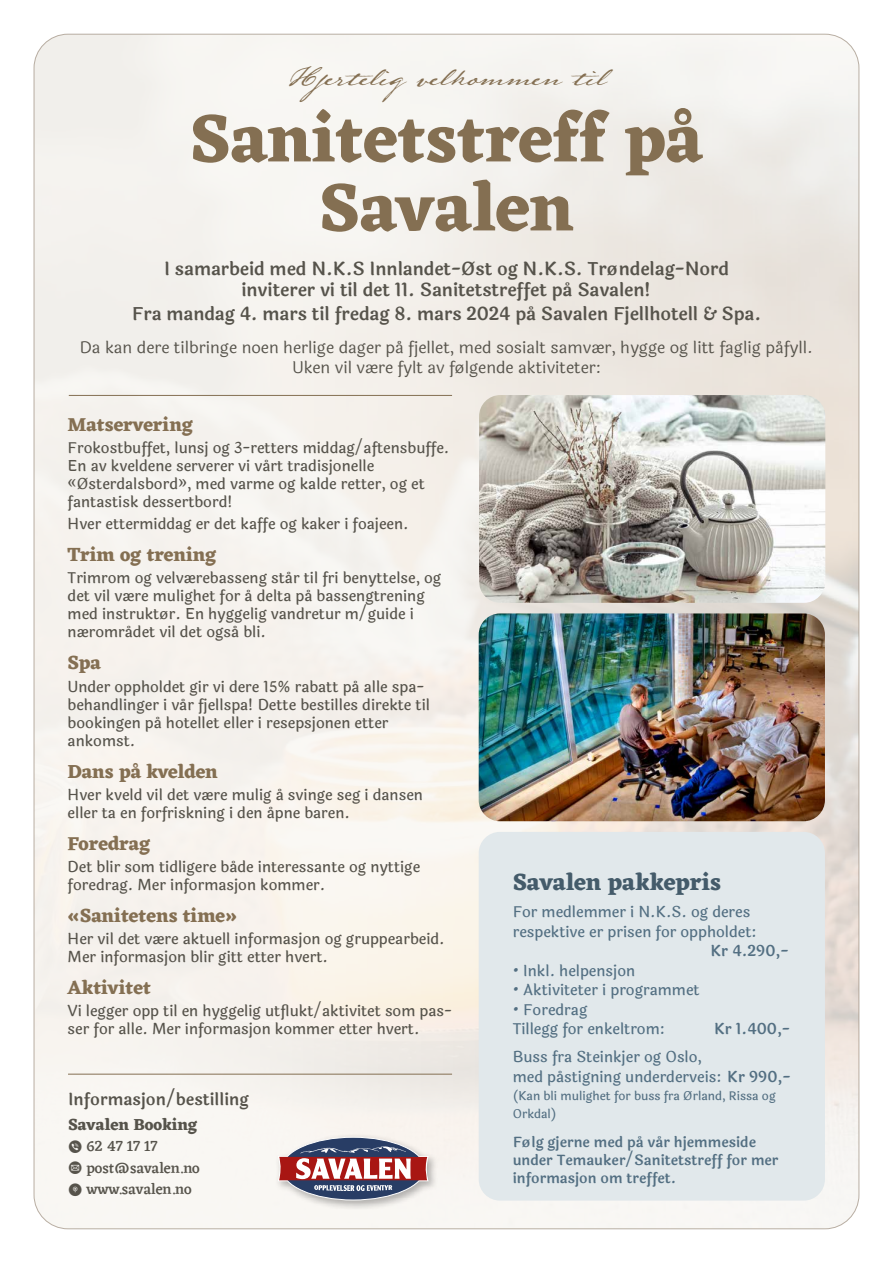
<style>
.page{position:relative;width:893px;height:1263px;background:#fff}
.page>*{position:absolute;margin:0;border:0;box-sizing:border-box;transform-origin:0 0}
.t1{font:700 69px/69px "Eczar";letter-spacing:-.005em;color:#846f52;text-align:center}
.t2{font:24px "Lamar Pen";color:#846f52}
.t3{font:700 24px "Eczar";letter-spacing:-.01em;color:#445b6a}
.t4{font:700 19.5px "Eczar";letter-spacing:-.005em;color:#846f52}
.t5{font:600 18px/21px "Laila";letter-spacing:-.005em;color:#56534b;text-align:center}
.t6{font:16.5px/19.8px "Laila";color:#56534b;text-align:center}
.t7{font:600 16.5px "Laila";color:#56534b}
.t8{font:700 16.5px "Eczar";letter-spacing:-.015em;color:#56534b}
.t9{font:500 15px/18px "Laila";color:#56534b}
.t10{font:500 15px/19.5px "Laila";color:#536f82}
.t11{font:500 15px/21.6px "Eczar";letter-spacing:-.01em;color:#56534b}
.t12{font:600 15px "Laila";color:#536f82}
.t13{font:600 14.25px/18px "Laila";color:#536f82}
.t14{font:500 12px/18px "Laila";color:#536f82}
.s1{font-family:"Socialico Plus";font-weight:400;font-size:18px}
.s2{font-weight:600}
</style>
<div class="page">
<div style="left:479px;top:832px;width:346px;height:368px;background:#e1e8eb;border-radius:21px"></div>
<div style="left:275px;top:1133px;width:163px;height:78px;background:#000;opacity:.3"></div>
<div style="left:282px;top:1137px;width:143px;height:63px;background:#283d65;border-radius:50%"></div>
<svg style="left:278px;top:1146px;width:151px;height:45px"></svg>
<hr style="left:69px;top:395px;width:383px;height:1px;background:#846f52">
<hr style="left:68px;top:1074px;width:384px;height:1px;background:#846f52">
<img style="left:479px;top:395px;width:346px;height:208px">
<img style="left:479px;top:613px;width:346px;height:208px">
<h2 class="t2" style="left:289px;top:62px;width:316px">Hjertelig velkommen til</h2>
<h1 class="t1" style="left:189px;top:103px;width:515px">Sanitetstreff på<br>Savalen</h1>
<p class="t5" style="left:164px;top:259px;width:566px">I samarbeid med N.K.S Innlandet-Øst og N.K.S. Trøndelag-Nord inviterer vi til det 11. Sanitetstreffet på Savalen!</p>
<p class="t5" style="left:132px;top:304px;width:631px">Fra mandag 4. mars til fredag 8. mars 2024 på Savalen Fjellhotell &amp; Spa.</p>
<p class="t6" style="left:80px;top:338px;width:734px">Da kan dere tilbringe noen herlige dager på fjellet, med sosialt samvær, hygge og litt faglig påfyll.<br>Uken vil være fylt av følgende aktiviteter:</p>
<h3 class="t4" style="left:68px;top:413px;width:127px">Matservering</h3>
<p class="t9" style="left:68px;top:439px;width:383px">Frokostbuffet, lunsj og 3-retters middag/aftensbuffe.<br>En av kveldene serverer vi vårt tradisjonelle «Østerdalsbord», med varme og kalde retter, og et fantastisk dessertbord!</p>
<p class="t9" style="left:68px;top:515px;width:343px">Hver ettermiddag er det kaffe og kaker i foajeen.</p>
<h3 class="t4" style="left:68px;top:543px;width:150px">Trim og trening</h3>
<p class="t9" style="left:68px;top:570px;width:375px">Trimrom og velværebasseng står til fri benyttelse, og det vil være mulighet for å delta på bassengtrening med instruktør. En hyggelig vandretur m/guide i nærområdet vil det også bli.</p>
<h3 class="t4" style="left:68px;top:651px;width:35px">Spa</h3>
<p class="t9" style="left:68px;top:678px;width:364px">Under oppholdet gir vi dere 15% rabatt på alle spa&shy;behandlinger i vår fjellspa! Dette bestilles direkte til bookingen på hotellet eller i resepsjonen etter ankomst.</p>
<h3 class="t4" style="left:68px;top:759px;width:152px">Dans på kvelden</h3>
<p class="t9" style="left:68px;top:786px;width:357px">Hver kveld vil det være mulig å svinge seg i dansen eller ta en forfriskning i den åpne baren.</p>
<h3 class="t4" style="left:68px;top:831px;width:84px">Foredrag</h3>
<p class="t9" style="left:68px;top:858px;width:354px">Det blir som tidligere både interessante og nyttige foredrag. Mer informasjon kommer.</p>
<h3 class="t4" style="left:68px;top:904px;width:171px">«Sanitetens time»</h3>
<p class="t9" style="left:68px;top:930px;width:379px">Her vil det være aktuell informasjon og gruppearbeid.<br>Mer informasjon blir gitt etter hvert.</p>
<h3 class="t4" style="left:68px;top:976px;width:85px">Aktivitet</h3>
<p class="t9" style="left:68px;top:1002px;width:386px">Vi legger opp til en hyggelig utflukt/aktivitet som pas&shy;ser for alle. Mer informasjon kommer etter hvert.</p>
<p class="t7" style="left:68px;top:1088px;width:182px">Informasjon/bestilling</p>
<p class="t8" style="left:68px;top:1114px;width:131px">Savalen Booking</p>
<p class="t11" style="left:68px;top:1135px;width:133px"><span class="s1">v</span> 62 47 17 17<br><span class="s1">m</span> post@savalen.no<br><span class="s1">7</span> www.savalen.no</p>
<h2 class="t3" style="left:513px;top:868px;width:210px">Savalen pakkepris</h2>
<p class="t10" style="left:513px;top:902px;width:245px">For medlemmer i N.K.S. og deres respektive er prisen for oppholdet:</p>
<p class="t12" style="left:710px;top:940px;width:80px">Kr 4.290,-</p>
<p class="t10" style="left:513px;top:961px;width:124px">• Inkl. helpensjon</p>
<p class="t10" style="left:513px;top:980px;width:188px">• Aktiviteter i programmet</p>
<p class="t10" style="left:513px;top:1000px;width:154px">• Foredrag<br>Tillegg for enkeltrom:</p>
<p class="t12" style="left:714px;top:1018px;width:78px">Kr 1.400,-</p>
<p class="t10" style="left:513px;top:1047px;width:280px">Buss fra Steinkjer og Oslo,<br>med påstigning underderveis: <span class="s2">Kr 990,-</span></p>
<p class="t14" style="left:513px;top:1087px;width:264px">(Kan bli mulighet for buss fra Ørland, Rissa og<br>Orkdal)</p>
<p class="t13" style="left:513px;top:1133px;width:267px">Følg gjerne med på vår hjemmeside under Temauker/Sanitetstreff for mer informasjon om treffet.</p>
</div>
